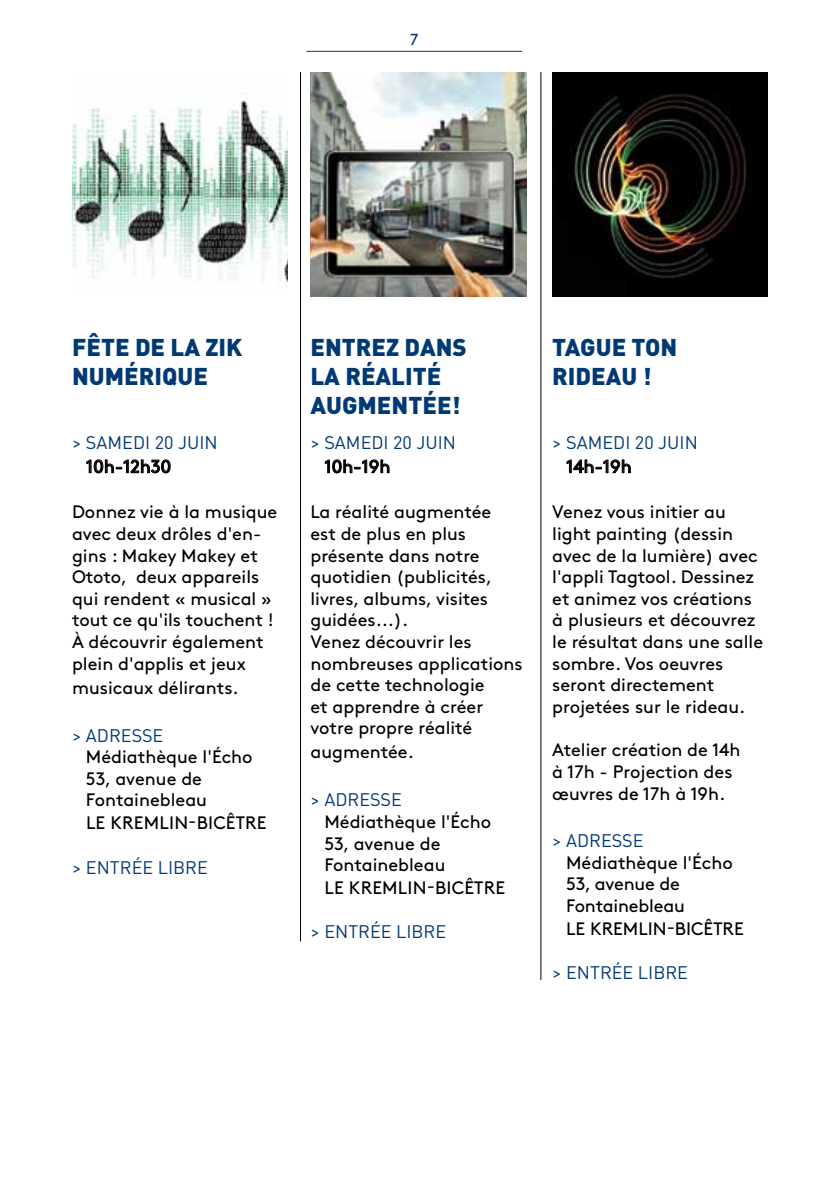
<style>
.page{position:relative;width:840px;height:1191px;background:#fff}
.page>*{position:absolute;margin:0;border:0;box-sizing:border-box;transform-origin:0 0}
.t1{font:900 24px/28.8px "DIN";color:#003974}
.t2{font:18px/21.6px "Brown Std";color:#000}
.t3{font:18px "DIN";color:#003974}
.t4{font:16px "Brown Std";color:#003974}
.s1{font-style:italic}
</style>
<div class="page">
<hr style="left:300px;top:72px;width:1px;height:869px;background:#000">
<hr style="left:540px;top:72px;width:1px;height:908px;background:#000">
<img style="left:310px;top:72px;width:216px;height:224px">
<img style="left:72px;top:100px;width:215px;height:182px">
<img style="left:552px;top:72px;width:215px;height:224px">
<svg style="left:324px;top:459px;width:66px;height:15px"></svg>
<svg style="left:86px;top:459px;width:85px;height:15px"></svg>
<svg style="left:566px;top:459px;width:65px;height:15px"></svg>
<hr style="left:306px;top:51px;width:216px;height:1px;background:#003974">
<p class="t4" style="left:410px;top:30px;width:10px">7</p>
<h1 class="t1" style="left:72px;top:332px;width:172px">FÊTE DE LA ZIK<br>NUM</h1>
<h1 class="t1" style="left:124px;top:361px;width:69px">ÉRIQUE</h1>
<p class="t3" style="left:72px;top:431px;width:147px">&gt; SAMEDI 20 JUIN</p>
<p class="t2" style="left:86px;top:456px;width:87px">10h-12h30</p>
<p class="t2" style="left:72px;top:501px;width:207px">Donnez vie à la musique avec deux drôles d'en&shy;gins : Makey Makey et<br>Ototo, deux appareils qui rendent « musical » tout ce qu'ils touchent !<br>À découvrir également plein d'applis et jeux</p>
<p class="t2" style="left:72px;top:676px;width:168px">musicaux délirants.</p>
<p class="t3" style="left:72px;top:724px;width:90px">&gt; ADRESSE</p>
<p class="t2" style="left:86px;top:746px;width:182px">Médiathèque l'Écho<br>53, avenue de<br>Fontainebleau<br>Le Kremlin-Bicêtre</p>
<p class="t3" style="left:72px;top:856px;width:134px">&gt; ENTRÉE LI BRE</p>
<h1 class="t1" style="left:310px;top:332px;width:158px">ENTREZ DANS<br>LA RÉALITÉ<br>AUGMENTÉE!</h1>
<p class="t3" style="left:310px;top:431px;width:147px">&gt; SAMEDI 20 JUIN</p>
<p class="t2" style="left:324px;top:456px;width:67px">10h-19h</p>
<p class="t2" style="left:310px;top:501px;width:213px">La réalité augmentée<br>est de plus en plus présente dans notre quotidien (publicités, livres, albums, visites guidées...).<br>Venez découvrir les nombreuses applications de cette technologie<br>et apprendre à créer votre propre réalité</p>
<p class="t2" style="left:310px;top:741px;width:105px">augmentée.</p>
<p class="t3" style="left:310px;top:788px;width:90px">&gt; ADRESSE</p>
<p class="t2" style="left:324px;top:811px;width:182px">Médiathèque l'Écho<br>53, avenue de<br>Fontainebleau<br>Le Kremlin-Bicêtre</p>
<p class="t3" style="left:310px;top:920px;width:134px">&gt; ENTRÉE LI BRE</p>
<h1 class="t1" style="left:552px;top:332px;width:127px">TAGUE TON<br>RIDEAU !</h1>
<p class="t3" style="left:552px;top:431px;width:147px">&gt; SAMEDI 20 JUIN</p>
<p class="t2" style="left:565px;top:456px;width:67px">14h-19h</p>
<p class="t2" style="left:552px;top:501px;width:212px">Venez vous initier au light painting (dessin avec de la lumière) avec l'appli Tagtool. Dessinez et animez vos créations à plusieurs et découvrez le résultat dans une salle sombre. Vos oeuvres seront directement projetées sur le rideau.</p>
<p class="t2" style="left:552px;top:738px;width:190px;line-height:22.2px">Atelier création de 14h à 17h - Projection des œuvres de 17h à 19h<span class="s1">.</span></p>
<p class="t3" style="left:552px;top:829px;width:90px">&gt; ADRESSE</p>
<p class="t2" style="left:565px;top:851px;width:179px">Médiathèque l'Écho<br>53, avenue de<br>Fontainebleau<br>Le Kremlin-Bicêtre</p>
<p class="t3" style="left:552px;top:961px;width:134px">&gt; ENTRÉE LI BRE</p>
</div>
